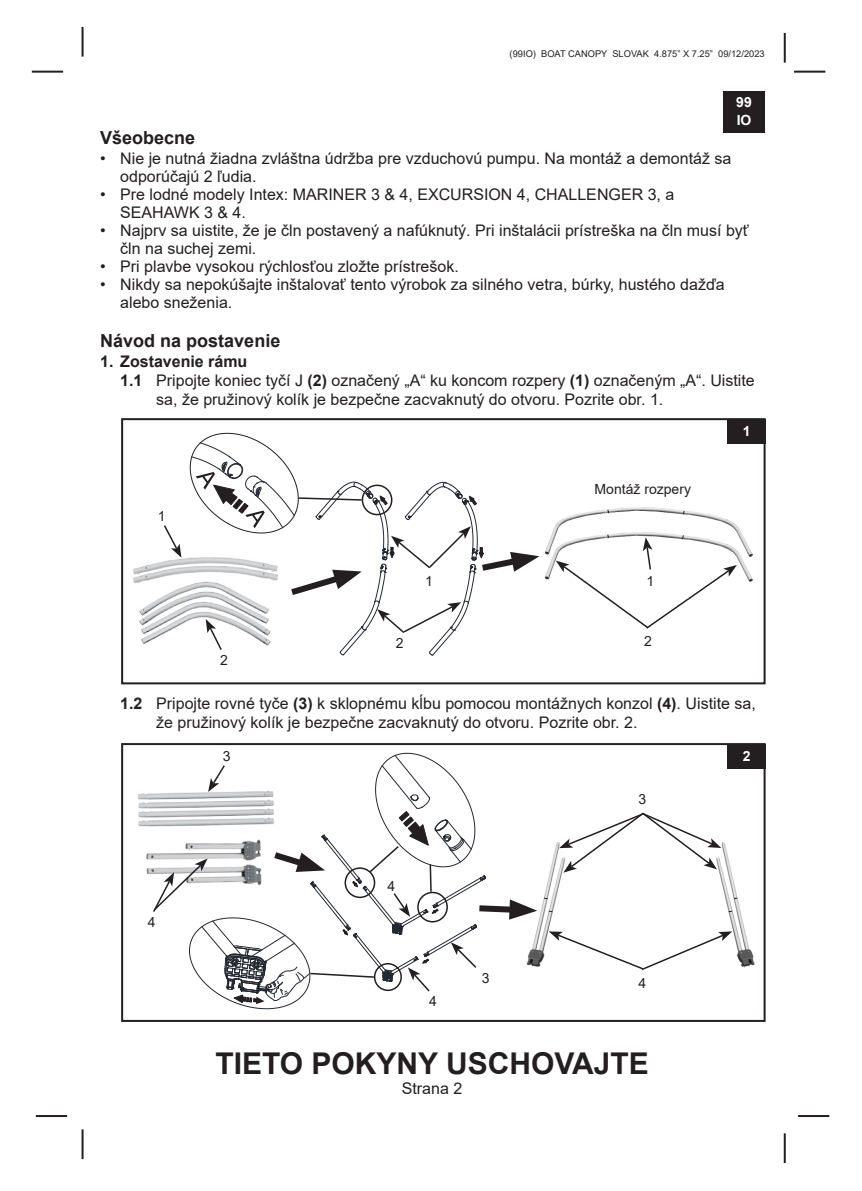
<style>
.page{position:relative;width:862px;height:1191px;background:#fff}
.page>*{position:absolute;margin:0;border:0;box-sizing:border-box;transform-origin:0 0}
.t1{font:700 30px "Arial";color:#231f20}
.Paragraph_Style3{font:700 18px "Arial";color:#231f20}
.Paragraph_Style3-2{font:16px/18px "Arial";color:#231f20}
.Paragraph_Style6{font:16px/18px "Arial";color:#231f20}
.Paragraph_Style3-3{font:700 16px "Arial";color:#231f20}
.Paragraph_Style3-4{font:14px "Arial";color:#231f20}
.Paragraph_Style3-5{font:700 14px/18px "Arial";color:#fff}
.t2{font:9.2px "Arial";color:#231f20}
.s1{font-weight:700}
</style>
<div class="page">
<hr style="left:32px;top:71px;width:31px;height:2px;background:#231f20">
<hr style="left:36px;top:1115px;width:31px;height:2px;background:#231f20">
<hr style="left:794px;top:71px;width:31px;height:2px;background:#231f20">
<hr style="left:784px;top:33px;width:2px;height:30px;background:#231f20">
<hr style="left:798px;top:1115px;width:31px;height:2px;background:#231f20">
<hr style="left:82px;top:27px;width:2px;height:30px;background:#231f20">
<hr style="left:82px;top:1129px;width:2px;height:30px;background:#231f20">
<hr style="left:784px;top:1133px;width:2px;height:30px;background:#231f20">
<div style="left:723px;top:92px;width:41px;height:41px;background:#231f20"></div>
<div style="left:727px;top:419px;width:38px;height:24px;background:#231f20"></div>
<div style="left:121px;top:418px;width:644px;height:266px;border:2px solid #231f20"></div>
<img style="left:139px;top:586px;width:51px;height:58px">
<img style="left:133px;top:555px;width:57px;height:31px">
<svg style="left:190px;top:433px;width:349px;height:223px"></svg>
<svg style="left:162px;top:525px;width:19px;height:33px"></svg>
<img style="left:539px;top:507px;width:214px;height:75px">
<svg style="left:606px;top:509px;width:3px;height:5px"></svg>
<svg style="left:556px;top:534px;width:181px;height:95px"></svg>
<svg style="left:682px;top:510px;width:3px;height:5px"></svg>
<div style="left:727px;top:744px;width:38px;height:24px;background:#231f20"></div>
<div style="left:121px;top:743px;width:644px;height:279px;border:2px solid #231f20"></div>
<img style="left:137px;top:793px;width:15px;height:34px">
<img style="left:146px;top:853px;width:6px;height:22px">
<img style="left:537px;top:842px;width:218px;height:125px">
<svg style="left:549px;top:931px;width:183px;height:39px"></svg>
<svg style="left:547px;top:909px;width:6px;height:3px"></svg>
<svg style="left:543px;top:896px;width:5px;height:3px"></svg>
<svg style="left:727px;top:909px;width:6px;height:3px"></svg>
<svg style="left:733px;top:896px;width:5px;height:3px"></svg>
<svg style="left:559px;top:812px;width:162px;height:60px"></svg>
<svg style="left:152px;top:753px;width:385px;height:256px"></svg>
<p class="t2" style="left:510px;top:48px;width:256px">(99IO) BOAT CANOPY SLOVAK 4.875” X 7.25” 09/12/2023</p>
<p class="Paragraph_Style3-5" style="left:736px;top:93px;width:17px">99<br>IO</p>
<p class="Paragraph_Style3" style="left:100px;top:125px;width:97px">Všeobecne</p>
<p class="Paragraph_Style6" style="left:120px;top:149px;width:612px;text-indent:-20px">• Nie je nutná žiadna zvláštna údržba pre vzduchovú pumpu. Na montáž a demontáž sa odporúčajú 2 ľudia.</p>
<p class="Paragraph_Style3-2" style="left:120px;top:185px;width:555px;text-indent:-20px">• Pre lodné modely Intex: MARINER 3 &amp; 4, EXCURSION 4, CHALLENGER 3, a<br>SEAHAWK 3 &amp; 4.</p>
<p class="Paragraph_Style3-2" style="left:120px;top:221px;width:630px;text-indent:-20px">• Najprv sa uistite, že je čln postavený a nafúknutý. Pri inštalácii prístreška na čln musí byť čln na suchej zemi.</p>
<p class="Paragraph_Style3-2" style="left:100px;top:257px;width:360px">• Pri plavbe vysokou rýchlosťou zložte prístrešok.</p>
<p class="Paragraph_Style3-2" style="left:100px;top:275px;width:626px">• Nikdy sa nepokúšajte inštalovať tento výrobok za silného vetra, búrky, hustého dažďa</p>
<p class="Paragraph_Style3-2" style="left:120px;top:293px;width:114px">alebo sneženia.</p>
<p class="Paragraph_Style3" style="left:100px;top:328px;width:182px">Návod na postavenie</p>
<p class="Paragraph_Style3-3" style="left:100px;top:350px;width:149px">1. Zostavenie rámu</p>
<p class="Paragraph_Style3-2" style="left:156px;top:370px;width:600px;line-height:19.2px;text-indent:-36px"><span class="s1">1.1</span> Pripojte koniec tyčí J <span class="s1">(2)</span> označený „A“ ku koncom rozpery <span class="s1">(1)</span> označeným „A“. Uistite sa, že pružinový kolík je bezpečne zacvaknutý do otvoru. Pozrite obr. 1.</p>
<p class="Paragraph_Style3-4" style="left:158px;top:506px;width:9px">1</p>
<p class="Paragraph_Style3-4" style="left:220px;top:650px;width:9px">2</p>
<p class="Paragraph_Style3-4" style="left:396px;top:633px;width:9px">2</p>
<p class="Paragraph_Style3-4" style="left:425px;top:571px;width:9px">1</p>
<p class="Paragraph_Style3-4" style="left:594px;top:479px;width:98px">Montáž rozpery</p>
<p class="Paragraph_Style3-4" style="left:646px;top:572px;width:9px">1</p>
<p class="Paragraph_Style3-4" style="left:644px;top:631px;width:9px">2</p>
<p class="Paragraph_Style3-5" style="left:742px;top:422px;width:9px">1</p>
<p class="Paragraph_Style3-2" style="left:156px;top:694px;width:601px;line-height:19.2px;text-indent:-36px"><span class="s1">1.2</span> Pripojte rovné tyče <span class="s1">(3)</span> k sklopnému kĺbu pomocou montážnych konzol <span class="s1">(4)</span>. Uistite sa, že pružinový kolík je bezpečne zacvaknutý do otvoru. Pozrite obr. 2.</p>
<p class="Paragraph_Style3-4" style="left:148px;top:913px;width:9px">4</p>
<p class="Paragraph_Style3-4" style="left:223px;top:746px;width:9px">3</p>
<p class="Paragraph_Style3-4" style="left:387px;top:876px;width:9px">4</p>
<p class="Paragraph_Style3-4" style="left:429px;top:991px;width:9px">4</p>
<p class="Paragraph_Style3-4" style="left:482px;top:968px;width:9px">3</p>
<p class="Paragraph_Style3-4" style="left:638px;top:789px;width:9px">3</p>
<p class="Paragraph_Style3-4" style="left:638px;top:973px;width:9px">4</p>
<h1 class="t1" style="left:215px;top:1042px;width:435px">TIETO POKYNY USCHOVAJTE</h1>
<p class="Paragraph_Style3-2" style="left:402px;top:1079px;width:62px">Strana 2</p>
<p class="Paragraph_Style3-5" style="left:742px;top:747px;width:9px">2</p>
</div>
